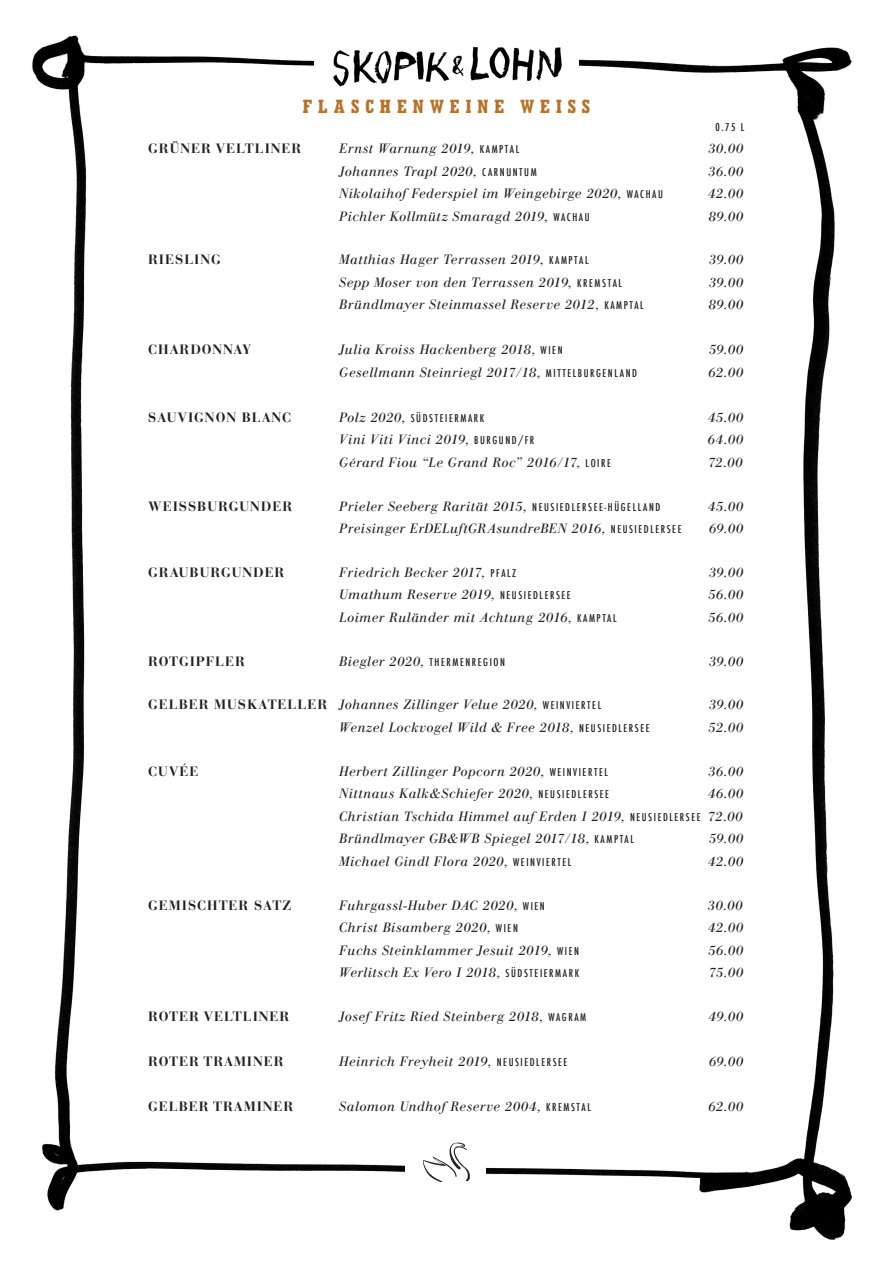
<style>
.page{position:relative;width:893px;height:1263px;background:#fff}
.page>*{position:absolute;margin:0;border:0;box-sizing:border-box;transform-origin:0 0}
.KATEGORIE{font:19.5px "Geometric Slab 703 BT Xtra Bold Cond";letter-spacing:.31em;color:#b67329}
.Beschreibung_und_Wei{font:italic 13.5px/22.5px "AT Our Bodoni";letter-spacing:.045em;color:#231f20;text-align:justify}
.Beschreibung_und_Wei-2{font:13.5px "Bauer Bodoni Bold Os F";letter-spacing:.07em;color:#231f20}
.Beschreibung_und_Wei-3{font:500 condensed 10.5px "Futura";letter-spacing:.15em;color:#231f20}
.s1{font-family:"Futura";font-weight:500;font-style:normal;font-stretch:condensed;font-size:10.5px}
.s2{font-family:"AT Our Bodoni";font-weight:400;font-style:italic;font-stretch:normal;font-size:13.5px}
.s3{font-family:"Bauer Bodoni Bold Os F";font-style:normal}
</style>
<div class="page">
<img style="left:32px;top:35px;width:820px;height:1205px">
<img style="left:314px;top:41px;width:265px;height:51px">
<div style="left:406px;top:1148px;width:80px;height:51px;background:#fff"></div>
<svg style="left:423px;top:1143px;width:47px;height:39px"></svg>
<p class="KATEGORIE" style="left:303px;top:94px;width:289px">FLASCHENWEINE WEISS</p>
<p class="Beschreibung_und_Wei-3" style="left:715px;top:120px;width:30px">0.75 L</p>
<p class="Beschreibung_und_Wei-2" style="left:148px;top:140px;width:154px">GRÜNER VELTLINER</p>
<p class="Beschreibung_und_Wei" style="left:340px;top:137px;width:181px">Ernst Warnung 2019, <span class="s1">KAMPTAL</span></p>
<p class="Beschreibung_und_Wei" style="left:708px;top:137px;width:37px">30.00</p>
<p class="Beschreibung_und_Wei" style="left:340px;top:160px;width:199px">Johannes Trapl 2020, <span class="s1">CARNUNTUM</span></p>
<p class="Beschreibung_und_Wei" style="left:708px;top:160px;width:37px">36.00</p>
<p class="Beschreibung_und_Wei" style="left:340px;top:182px;width:325px">Nikolaihof Federspiel im Weingebirge 2020, <span class="s1">WACHAU</span></p>
<p class="Beschreibung_und_Wei" style="left:708px;top:182px;width:37px">42.00</p>
<p class="Beschreibung_und_Wei" style="left:340px;top:205px;width:252px">Pichler Kollmütz Smaragd 2019, <span class="s1">WACHAU</span></p>
<p class="Beschreibung_und_Wei" style="left:709px;top:205px;width:36px">89.00</p>
<p class="Beschreibung_und_Wei-2" style="left:148px;top:252px;width:74px">RIESLING</p>
<p class="Beschreibung_und_Wei" style="left:340px;top:249px;width:250px">Matthias Hager Terrassen 2019, <span class="s1">KAMPTAL</span></p>
<p class="Beschreibung_und_Wei" style="left:709px;top:249px;width:36px">39.00</p>
<p class="Beschreibung_und_Wei" style="left:340px;top:271px;width:284px">Sepp Moser von den Terrassen 2019, <span class="s1">KREMSTAL</span></p>
<p class="Beschreibung_und_Wei" style="left:709px;top:271px;width:36px">39.00</p>
<p class="Beschreibung_und_Wei" style="left:340px;top:294px;width:306px">Bründlmayer Steinmassel Reserve 2012, <span class="s1">KAMPTAL</span></p>
<p class="Beschreibung_und_Wei" style="left:709px;top:294px;width:36px">89.00</p>
<p class="Beschreibung_und_Wei-2" style="left:148px;top:342px;width:104px">CHARDONNAY</p>
<p class="Beschreibung_und_Wei" style="left:340px;top:339px;width:224px">Julia Kroiss Hackenberg 2018, <span class="s1">WIEN</span></p>
<p class="Beschreibung_und_Wei" style="left:709px;top:339px;width:36px">59.00</p>
<p class="Beschreibung_und_Wei" style="left:340px;top:361px;width:299px">Gesellmann Steinriegl 2017/18, <span class="s1">MITTELBURGENLAND</span></p>
<p class="Beschreibung_und_Wei" style="left:708px;top:361px;width:37px">62.00</p>
<p class="Beschreibung_und_Wei-2" style="left:148px;top:409px;width:145px">SAUVIGNON BLANC</p>
<p class="Beschreibung_und_Wei-3" style="left:340px;top:411px;width:146px"><span class="s2">Polz 2020,</span> SÜDSTEIERMARK</p>
<p class="Beschreibung_und_Wei" style="left:708px;top:406px;width:37px">45.00</p>
<p class="Beschreibung_und_Wei" style="left:340px;top:429px;width:196px">Vini Viti Vinci 2019, <span class="s1">BURGUND/FR</span></p>
<p class="Beschreibung_und_Wei" style="left:708px;top:429px;width:37px">64.00</p>
<p class="Beschreibung_und_Wei" style="left:340px;top:451px;width:273px">Gérard Fiou “Le Grand Roc” 2016/17, <span class="s1">LOIRE</span></p>
<p class="Beschreibung_und_Wei" style="left:708px;top:451px;width:37px">72.00</p>
<p class="Beschreibung_und_Wei-2" style="left:148px;top:498px;width:145px">WEISSBURGUNDER</p>
<p class="Beschreibung_und_Wei" style="left:340px;top:495px;width:322px">Prieler Seeberg Rarität 2015, <span class="s1">NEUSIEDLERSEE-HÜGELLAND</span></p>
<p class="Beschreibung_und_Wei" style="left:708px;top:495px;width:37px">45.00</p>
<p class="Beschreibung_und_Wei" style="left:340px;top:517px;width:343px">Preisinger ErDELuftGRAsundreBEN 2016, <span class="s1">NEUSIEDLERSEE</span></p>
<p class="Beschreibung_und_Wei" style="left:709px;top:517px;width:36px">69.00</p>
<p class="Beschreibung_und_Wei-2" style="left:148px;top:564px;width:138px">GRAUBURGUNDER</p>
<p class="Beschreibung_und_Wei" style="left:340px;top:561px;width:178px">Friedrich Becker 2017, <span class="s1">PFALZ</span></p>
<p class="Beschreibung_und_Wei" style="left:709px;top:561px;width:36px">39.00</p>
<p class="Beschreibung_und_Wei" style="left:340px;top:584px;width:233px">Umathum Reserve 2019, <span class="s1">NEUSIEDLERSEE</span></p>
<p class="Beschreibung_und_Wei" style="left:708px;top:584px;width:37px">56.00</p>
<p class="Beschreibung_und_Wei" style="left:340px;top:606px;width:278px">Loimer Ruländer mit Achtung 2016, <span class="s1">KAMPTAL</span></p>
<p class="Beschreibung_und_Wei" style="left:708px;top:606px;width:37px">56.00</p>
<p class="Beschreibung_und_Wei-2" style="left:148px;top:653px;width:98px">ROTGIPFLER</p>
<p class="Beschreibung_und_Wei-3" style="left:340px;top:655px;width:167px"><span class="s2">Biegler 2020,</span> THERMENREGION</p>
<p class="Beschreibung_und_Wei" style="left:709px;top:650px;width:36px">39.00</p>
<p class="Beschreibung_und_Wei" style="left:148px;top:694px;width:454px"><span class="s3">GELBER MUSKATELLER</span> Johannes Zillinger Velue 2020, <span class="s1">WEINVIERTEL</span></p>
<p class="Beschreibung_und_Wei" style="left:709px;top:694px;width:36px">39.00</p>
<p class="Beschreibung_und_Wei" style="left:340px;top:716px;width:311px">Wenzel Lockvogel Wild &amp; Free 2018, <span class="s1">NEUSIEDLERSEE</span></p>
<p class="Beschreibung_und_Wei" style="left:708px;top:716px;width:37px">52.00</p>
<p class="Beschreibung_und_Wei-2" style="left:148px;top:763px;width:52px">CUVÉE</p>
<p class="Beschreibung_und_Wei" style="left:340px;top:760px;width:270px">Herbert Zillinger Popcorn 2020, <span class="s1">WEINVIERTEL</span></p>
<p class="Beschreibung_und_Wei" style="left:708px;top:760px;width:37px">36.00</p>
<p class="Beschreibung_und_Wei" style="left:340px;top:782px;width:271px">Nittnaus Kalk&amp;Schiefer 2020, <span class="s1">NEUSIEDLERSEE</span></p>
<p class="Beschreibung_und_Wei" style="left:340px;top:782px;width:405px;text-indent:368px">46.00<br>Christian Tschida Himmel auf Erden I 2019, <span class="s1">NEUSIEDLERSEE</span> 72.00<br>Bründlmayer GB&amp;WB Spiegel 2017/18, <span class="s1">KAMPTAL</span></p>
<p class="Beschreibung_und_Wei" style="left:709px;top:827px;width:36px">59.00</p>
<p class="Beschreibung_und_Wei" style="left:340px;top:850px;width:233px">Michael Gindl Flora 2020, <span class="s1">WEINVIERTEL</span></p>
<p class="Beschreibung_und_Wei" style="left:708px;top:850px;width:37px">42.00</p>
<p class="Beschreibung_und_Wei-2" style="left:148px;top:897px;width:145px">GEMISCHTER SATZ</p>
<p class="Beschreibung_und_Wei" style="left:340px;top:894px;width:207px">Fuhrgassl-Huber DAC 2020, <span class="s1">WIEN</span></p>
<p class="Beschreibung_und_Wei" style="left:708px;top:894px;width:37px">30.00</p>
<p class="Beschreibung_und_Wei" style="left:340px;top:916px;width:180px">Christ Bisamberg 2020, <span class="s1">WIEN</span></p>
<p class="Beschreibung_und_Wei" style="left:708px;top:916px;width:37px">42.00</p>
<p class="Beschreibung_und_Wei" style="left:340px;top:939px;width:241px">Fuchs Steinklammer Jesuit 2019, <span class="s1">WIEN</span></p>
<p class="Beschreibung_und_Wei" style="left:708px;top:939px;width:37px">56.00</p>
<p class="Beschreibung_und_Wei" style="left:340px;top:961px;width:241px">Werlitsch Ex Vero I 2018, <span class="s1">SÜDSTEIERMARK</span></p>
<p class="Beschreibung_und_Wei" style="left:709px;top:961px;width:36px">75.00</p>
<p class="Beschreibung_und_Wei-2" style="left:148px;top:1008px;width:142px">ROTER VELTLINER</p>
<p class="Beschreibung_und_Wei" style="left:340px;top:1005px;width:248px">Josef Fritz Ried Steinberg 2018, <span class="s1">WAGRAM</span></p>
<p class="Beschreibung_und_Wei" style="left:709px;top:1005px;width:36px">49.00</p>
<p class="Beschreibung_und_Wei-2" style="left:148px;top:1053px;width:137px">ROTER TRAMINER</p>
<p class="Beschreibung_und_Wei" style="left:340px;top:1050px;width:229px">Heinrich Freyheit 2019, <span class="s1">NEUSIEDLERSEE</span></p>
<p class="Beschreibung_und_Wei" style="left:709px;top:1050px;width:36px">69.00</p>
<p class="Beschreibung_und_Wei-2" style="left:148px;top:1098px;width:147px">GELBER TRAMINER</p>
<p class="Beschreibung_und_Wei" style="left:340px;top:1095px;width:253px">Salomon Undhof Reserve 2004, <span class="s1">KREMSTAL</span></p>
<p class="Beschreibung_und_Wei" style="left:708px;top:1095px;width:37px">62.00</p>
</div>
